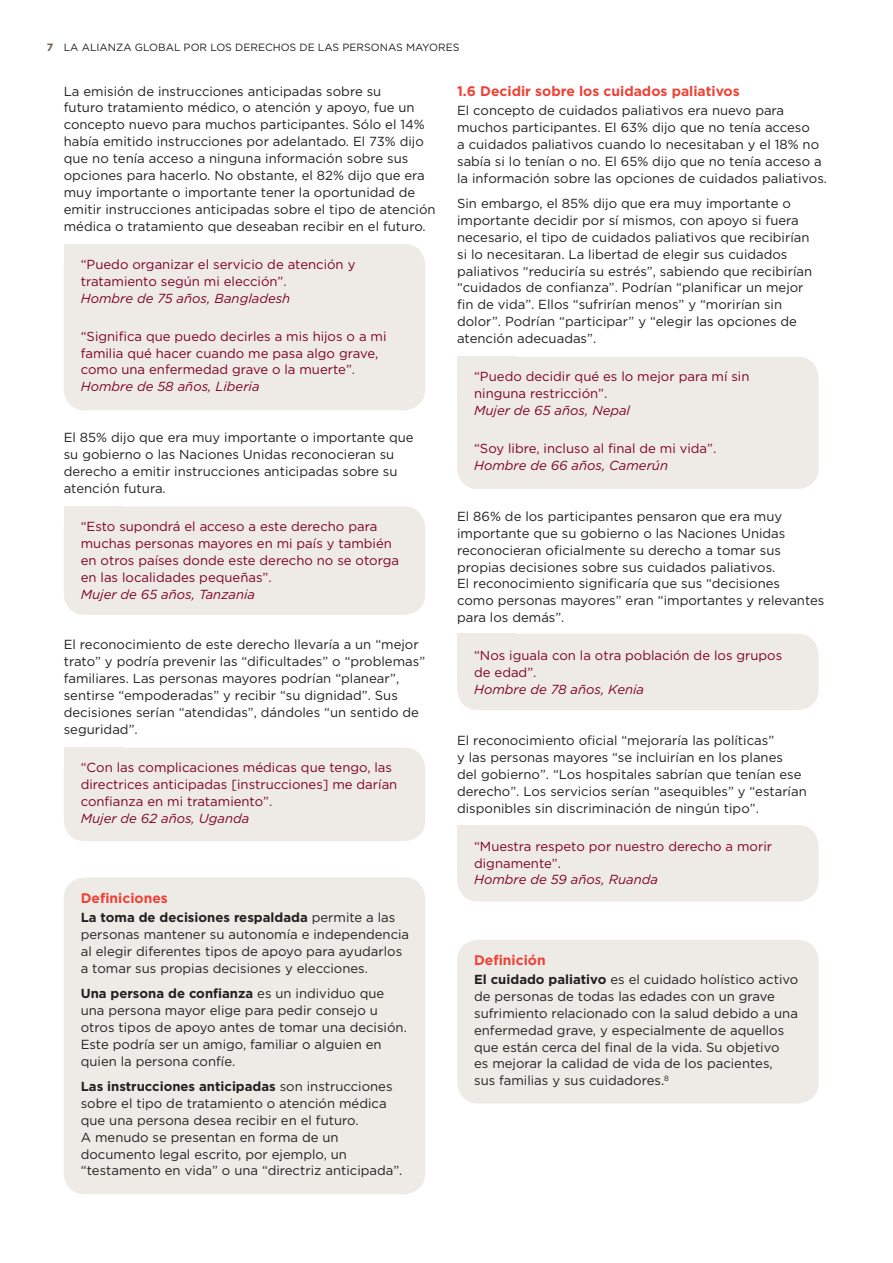
<style>
.page{position:relative;width:893px;height:1263px;background:#fff}
.page>*{position:absolute;margin:0;border:0;box-sizing:border-box;transform-origin:0 0}
.t1{font:700 13.8px "Gotham";color:#ee4237}
.t2{font:13.2px/17px "Gotham";color:#231f20}
.t3{font:13.2px/17px "Gotham";color:#7f0128}
.t4{font:italic 13.2px "Gotham";color:#7f0128}
.t5{font:10.5px "Gotham";color:#231f20}
.s1{font-weight:700;color:#685d49}
.s2{font-weight:700}
</style>
<div class="page">
<div style="left:64px;top:506px;width:361px;height:109px;background:#eeebe7;border-radius:21px"></div>
<div style="left:64px;top:506px;width:58px;height:43px;background:#eeebe7"></div>
<div style="left:457px;top:357px;width:362px;height:132px;background:#eeebe7;border-radius:21px"></div>
<div style="left:457px;top:357px;width:59px;height:42px;background:#eeebe7"></div>
<div style="left:64px;top:747px;width:361px;height:94px;background:#eeebe7;border-radius:21px"></div>
<div style="left:64px;top:747px;width:58px;height:43px;background:#eeebe7"></div>
<div style="left:64px;top:244px;width:361px;height:166px;background:#eeebe7;border-radius:21px"></div>
<div style="left:64px;top:244px;width:58px;height:42px;background:#eeebe7"></div>
<div style="left:64px;top:877px;width:361px;height:317px;background:#eeebe7;border-radius:21px"></div>
<div style="left:457px;top:940px;width:362px;height:163px;background:#eeebe7;border-radius:21px"></div>
<div style="left:457px;top:634px;width:362px;height:76px;background:#eeebe7;border-radius:21px"></div>
<div style="left:457px;top:634px;width:59px;height:42px;background:#eeebe7"></div>
<div style="left:457px;top:825px;width:362px;height:76px;background:#eeebe7;border-radius:21px"></div>
<div style="left:457px;top:825px;width:59px;height:42px;background:#eeebe7"></div>
<p class="t5" style="left:47px;top:40px;width:414px"><span class="s1">7</span> LA ALIANZA GLOBAL POR LOS DERECHOS DE LAS PERSONAS MAYORES</p>
<p class="t2" style="left:64px;top:82px;width:373px">La emisión de instrucciones anticipadas sobre su<br>futuro tratamiento médico, o atención y apoyo, fue un concepto nuevo para muchos participantes. Sólo el 14% había emitido instrucciones por adelantado. El 73% dijo que no tenía acceso a ninguna información sobre sus opciones para hacerlo. No obstante, el 82% dijo que era muy importante o importante tener la oportunidad de emitir instrucciones anticipadas sobre el tipo de atención médica o tratamiento que deseaban recibir en el futuro.</p>
<p class="t3" style="left:81px;top:255px;width:276px">“Puedo organizar el servicio de atención y tratamiento según mi elección”.</p>
<p class="t4" style="left:81px;top:289px;width:211px">Hombre de 75 años, Bangladesh</p>
<p class="t3" style="left:81px;top:327px;width:307px">“Significa que puedo decirles a mis hijos o a mi familia qué hacer cuando me pasa algo grave, como una enfermedad grave o la muerte”.</p>
<p class="t4" style="left:81px;top:378px;width:180px">Hombre de 58 años, Liberia</p>
<p class="t2" style="left:64px;top:429px;width:351px">El 85% dijo que era muy importante o importante que su gobierno o las Naciones Unidas reconocieran su derecho a emitir instrucciones anticipadas sobre su atención futura.</p>
<p class="t3" style="left:81px;top:517px;width:320px">“Esto supondrá el acceso a este derecho para muchas personas mayores en mi país y también en otros países donde este derecho no se otorga en las localidades pequeñas”.</p>
<p class="t4" style="left:81px;top:585px;width:176px">Mujer de 65 años, Tanzania</p>
<p class="t2" style="left:64px;top:636px;width:363px">El reconocimiento de este derecho llevaría a un “mejor trato” y podría prevenir las “dificultades” o “problemas” familiares. Las personas mayores podrían “planear”, sentirse “empoderadas” y recibir “su dignidad”. Sus decisiones serían “atendidas”, dándoles “un sentido de seguridad”.</p>
<p class="t3" style="left:81px;top:758px;width:318px">“Con las complicaciones médicas que tengo, las directrices anticipadas [instrucciones] me darían confianza en mi tratamiento”.</p>
<p class="t4" style="left:81px;top:809px;width:170px">Mujer de 62 años, Uganda</p>
<p class="t1" style="left:457px;top:82px;width:284px">1.6 Decidir sobre los cuidados paliativos</p>
<p class="t2" style="left:457px;top:102px;width:371px">El concepto de cuidados paliativos era nuevo para muchos participantes. El 63% dijo que no tenía acceso<br>a cuidados paliativos cuando lo necesitaban y el 18% no sabía si lo tenían o no. El 65% dijo que no tenía acceso a la información sobre las opciones de cuidados paliativos.</p>
<p class="t2" style="left:457px;top:195px;width:356px">Sin embargo, el 85% dijo que era muy importante o importante decidir por sí mismos, con apoyo si fuera necesario, el tipo de cuidados paliativos que recibirían si lo necesitaran. La libertad de elegir sus cuidados paliativos “reduciría su estrés”, sabiendo que recibirían “cuidados de confianza”. Podrían “planificar un mejor fin de vida”. Ellos “sufrirían menos” y “morirían sin dolor”. Podrían “participar” y “elegir las opciones de atención adecuadas”.</p>
<p class="t3" style="left:474px;top:368px;width:277px">“Puedo decidir qué es lo mejor para mí sin ninguna restricción”.</p>
<p class="t4" style="left:474px;top:402px;width:157px">Mujer de 65 años, Nepal</p>
<p class="t3" style="left:474px;top:440px;width:244px">“Soy libre, incluso al final de mi vida”.</p>
<p class="t4" style="left:474px;top:457px;width:195px">Hombre de 66 años, Camerún</p>
<p class="t2" style="left:457px;top:507px;width:369px">El 86% de los participantes pensaron que era muy importante que su gobierno o las Naciones Unidas reconocieran oficialmente su derecho a tomar sus propias decisiones sobre sus cuidados paliativos.<br>El reconocimiento significaría que sus “decisiones<br>como personas mayores” eran “importantes y relevantes para los demás”.</p>
<p class="t3" style="left:474px;top:647px;width:310px">“Nos iguala con la otra población de los grupos de edad”.</p>
<p class="t4" style="left:474px;top:681px;width:172px">Hombre de 78 años, Kenia</p>
<p class="t2" style="left:457px;top:732px;width:351px">El reconocimiento oficial “mejoraría las políticas”<br>y las personas mayores “se incluirían en los planes<br>del gobierno”. “Los hospitales sabrían que tenían ese derecho”. Los servicios serían “asequibles” y “estarían disponibles sin discriminación de ningún tipo”.</p>
<p class="t3" style="left:474px;top:837px;width:300px">“Muestra respeto por nuestro derecho a morir dignamente”.</p>
<p class="t4" style="left:474px;top:871px;width:185px">Hombre de 59 años, Ruanda</p>
<p class="t1" style="left:81px;top:889px;width:89px">Definiciones</p>
<p class="t2" style="left:81px;top:909px;width:330px"><span class="s2">La toma de decisiones respaldada</span> permite a las personas mantener su autonomía e independencia al elegir diferentes tipos de apoyo para ayudarlos a tomar sus propias decisiones y elecciones.</p>
<p class="t2" style="left:81px;top:985px;width:328px"><span class="s2">Una persona de confianza</span> es un individuo que una persona mayor elige para pedir consejo u otros tipos de apoyo antes de tomar una decisión.<br>Este podría ser un amigo, familiar o alguien en quien la persona confíe.</p>
<p class="t2" style="left:81px;top:1078px;width:323px"><span class="s2">Las instrucciones anticipadas</span> son instrucciones sobre el tipo de tratamiento o atención médica que una persona desea recibir en el futuro.<br>A menudo se presentan en forma de un documento legal escrito, por ejemplo, un “testamento en vida” o una “directriz anticipada”.</p>
<p class="t1" style="left:474px;top:951px;width:73px">Definición</p>
<p class="t2" style="left:474px;top:970px;width:326px"><span class="s2">El cuidado paliativo</span> es el cuidado holístico activo de personas de todas las edades con un grave sufrimiento relacionado con la salud debido a una enfermedad grave, y especialmente de aquellos que están cerca del final de la vida. Su objetivo<br>es mejorar la calidad de vida de los pacientes,<br>sus familias y sus cuidadores.<sup>8</sup></p>
</div>
